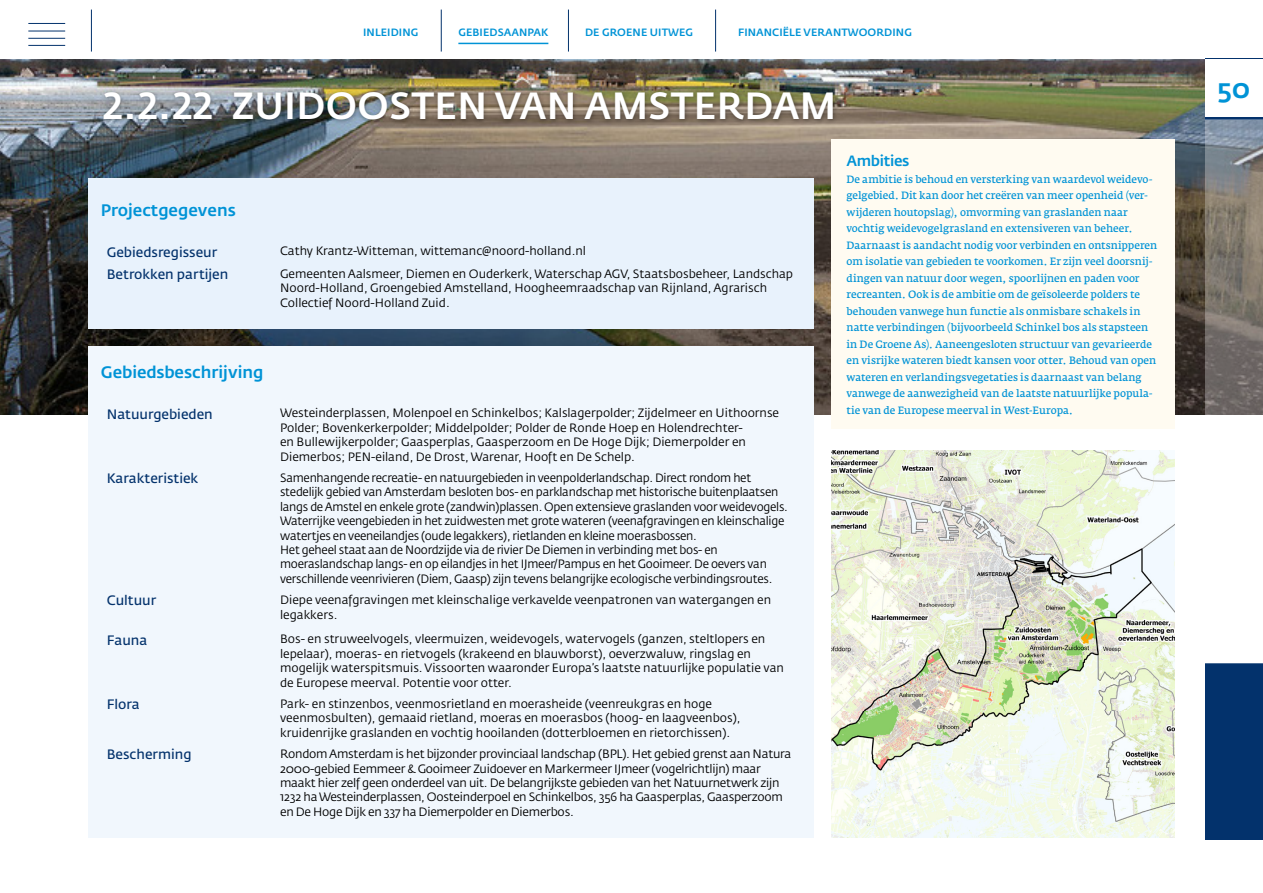
<style>
.page{position:relative;width:1263px;height:893px;background:#fff}
.page>*{position:absolute;margin:0;border:0;box-sizing:border-box;transform-origin:0 0}
.t1{font:500 37.5px "Fedra Sans Std";letter-spacing:.01em;color:#fff}
.t2{font:500 27px "Fedra Sans Std";color:#0093d6}
.t3{font:500 16.5px "Fedra Sans Std";color:#0093d6}
.t4{font:500 14.7px "Fedra Sans Std";letter-spacing:-.02em;color:#0093d6}
.t5{font:600 13.5px "Fedra Sans Std";color:#03326c}
.t6{font:12px/14.4px "Fedra Sans Std";letter-spacing:-.015em;color:#000}
.t7{font:600 10.5px/16.5px "Fedra Serif A Std";letter-spacing:-.005em;color:#0093d6;scale:.96 1}
.t8{font:500 10.5px "Fedra Sans Std";letter-spacing:.01em;color:#0093d6}
</style>
<div class="page">
<img style="left:0;top:60px;width:1205px;height:354px">
<div style="left:831px;top:139px;width:344px;height:290px;background:#fffbf1"></div>
<div style="left:100px;top:89px;width:738px;height:36px;background:#000;opacity:.35"></div>
<img style="left:831px;top:450px;width:344px;height:388px">
<div style="left:88px;top:178px;width:725px;height:151px;background:#e8f2fc"></div>
<div style="left:88px;top:346px;width:725px;height:492px;background:#f1f7fd"></div>
<div style="left:1205px;top:2px;width:58px;height:117px;background:#03326c"></div>
<div style="left:1205px;top:59px;width:58px;height:58px;background:#fff"></div>
<div style="left:1205px;top:0;width:58px;height:58px;background:#fff"></div>
<hr style="left:28px;top:23px;width:37px;height:1px;background:#03326c">
<hr style="left:28px;top:31px;width:37px;height:1px;background:#03326c">
<hr style="left:28px;top:38px;width:37px;height:1px;background:#03326c">
<hr style="left:28px;top:45px;width:37px;height:1px;background:#03326c">
<div style="left:1205px;top:663px;width:58px;height:177px;background:#03326c"></div>
<svg style="left:1205px;top:119px;width:58px;height:296px;background:#7d7975"></svg>
<hr style="left:91px;top:10px;width:1px;height:42px;background:#03326c">
<hr style="left:441px;top:10px;width:1px;height:42px;background:#03326c">
<hr style="left:568px;top:10px;width:1px;height:42px;background:#03326c">
<hr style="left:715px;top:10px;width:1px;height:42px;background:#03326c">
<hr style="left:458px;top:43px;width:90px;height:1px;background:#0093d6">
<p class="t8" style="left:363px;top:26px;width:57px">INLEIDING</p>
<p class="t8" style="left:458px;top:26px;width:91px">GEBIEDSAANPAK</p>
<p class="t8" style="left:585px;top:25px;width:110px">DE GROENE UITWEG</p>
<p class="t8" style="left:738px;top:26px;width:175px">FINANCIËLE VERANTWOORDING</p>
<h1 class="t1" style="left:103px;top:83px;width:734px">2.2.22 ZUIDOOSTEN VAN AMSTERDAM</h1>
<h3 class="t3" style="left:101px;top:200px;width:137px">Projectgegevens</h3>
<p class="t5" style="left:107px;top:243px;width:112px">Gebiedsregisseur</p>
<p class="t6" style="left:280px;top:244px;width:308px">Cathy Krantz-Witteman, wittemanc@noord-holland.nl</p>
<p class="t5" style="left:107px;top:266px;width:123px">Betrokken partijen</p>
<p class="t6" style="left:280px;top:266px;width:514px">Gemeenten Aalsmeer, Diemen en Ouderkerk, Waterschap AGV, Staatsbosbeheer, Landschap<br>Noord-Holland, Groengebied Amstelland, Hoogheemraadschap van Rijnland, Agrarisch<br>Collectief Noord-Holland Zuid.</p>
<h3 class="t3" style="left:101px;top:362px;width:164px">Gebiedsbeschrijving</h3>
<p class="t5" style="left:107px;top:405px;width:108px">Natuurgebieden</p>
<p class="t6" style="left:280px;top:406px;width:500px">Westeinderplassen, Molenpoel en Schinkelbos; Kalslagerpolder; Zijdelmeer en Uithoornse Polder; Bovenkerkerpolder; Middelpolder; Polder de Ronde Hoep en Holendrechter-<br>en Bullewijkerpolder; Gaasperplas, Gaasperzoom en De Hoge Dijk; Diemerpolder en Diemerbos; PEN-eiland, De Drost, Warenar, Hooft en De Schelp.</p>
<p class="t5" style="left:107px;top:470px;width:93px">Karakteristiek</p>
<p class="t6" style="left:280px;top:471px;width:509px">Samenhangende recreatie- en natuurgebieden in veenpolderlandschap. Direct rondom het stedelijk gebied van Amsterdam besloten bos- en parklandschap met historische buitenplaatsen langs de Amstel en enkele grote (zandwin)plassen. Open extensieve graslanden voor weidevogels.<br>Waterrijke veengebieden in het zuidwesten met grote wateren (veenafgravingen en kleinschalige watertjes en veeneilandjes (oude legakkers), rietlanden en kleine moerasbossen.<br>Het geheel staat aan de Noordzijde via de rivier De Diemen in verbinding met bos- en moeraslandschap langs- en op eilandjes in het IJmeer/Pampus en het Gooimeer. De oevers van verschillende veenrivieren (Diem, Gaasp) zijn tevens belangrijke ecologische verbindingsroutes.</p>
<p class="t5" style="left:107px;top:592px;width:51px">Cultuur</p>
<p class="t6" style="left:280px;top:593px;width:492px">Diepe veenafgravingen met kleinschalige verkavelde veenpatronen van watergangen en legakkers.</p>
<p class="t5" style="left:107px;top:632px;width:42px">Fauna</p>
<p class="t6" style="left:280px;top:632px;width:505px">Bos- en struweelvogels, vleermuizen, weidevogels, watervogels (ganzen, steltlopers en lepelaar), moeras- en rietvogels (krakeend en blauwborst), oeverzwaluw, ringslag en mogelijk waterspitsmuis. Vissoorten waaronder Europa’s laatste natuurlijke populatie van de Europese meerval. Potentie voor otter.</p>
<p class="t5" style="left:107px;top:696px;width:35px">Flora</p>
<p class="t6" style="left:280px;top:697px;width:462px">Park- en stinzenbos, veenmosrietland en moerasheide (veenreukgras en hoge veenmosbulten), gemaaid rietland, moeras en moerasbos (hoog- en laagveenbos), kruidenrijke graslanden en vochtig hooilanden (dotterbloemen en rietorchissen).</p>
<p class="t5" style="left:107px;top:746px;width:86px">Bescherming</p>
<p class="t6" style="left:280px;top:747px;width:513px">Rondom Amsterdam is het bijzonder provinciaal landschap (BPL). Het gebied grenst aan Natura 2000-gebied Eemmeer &amp; Gooimeer Zuidoever en Markermeer IJmeer (vogelrichtlijn) maar maakt hier zelf geen onderdeel van uit. De belangrijkste gebieden van het Natuurnetwerk zijn 1232 ha Westeinderplassen, Oosteinderpoel en Schinkelbos, 356 ha Gaasperplas, Gaasperzoom en De Hoge Dijk en 337 ha Diemerpolder en Diemerbos.</p>
<p class="t4" style="left:846px;top:152px;width:65px">Ambities</p>
<p class="t7" style="left:846px;top:171px;width:325px">De ambitie is behoud en versterking van waardevol weidevo&shy;gelgebied. Dit kan door het creëren van meer openheid (ver&shy;wijderen houtopslag), omvorming van graslanden naar vochtig weidevogelgrasland en extensiveren van beheer.<br>Daarnaast is aandacht nodig voor verbinden en ontsnipperen om isolatie van gebieden te voorkomen. Er zijn veel doorsnij&shy;dingen van natuur door wegen, spoorlijnen en paden voor recreanten. Ook is de ambitie om de geïsoleerde polders te behouden vanwege hun functie als onmisbare schakels in natte verbindingen (bijvoorbeeld Schinkel bos als stapsteen in De Groene As). Aaneengesloten structuur van gevarieerde en visrijke wateren biedt kansen voor otter. Behoud van open wateren en verlandingsvegetaties is daarnaast van belang vanwege de aanwezigheid van de laatste natuurlijke popula&shy;tie van de Europese meerval in West-Europa.</p>
<h2 class="t2" style="left:1217px;top:72px;width:35px">50</h2>
</div>
